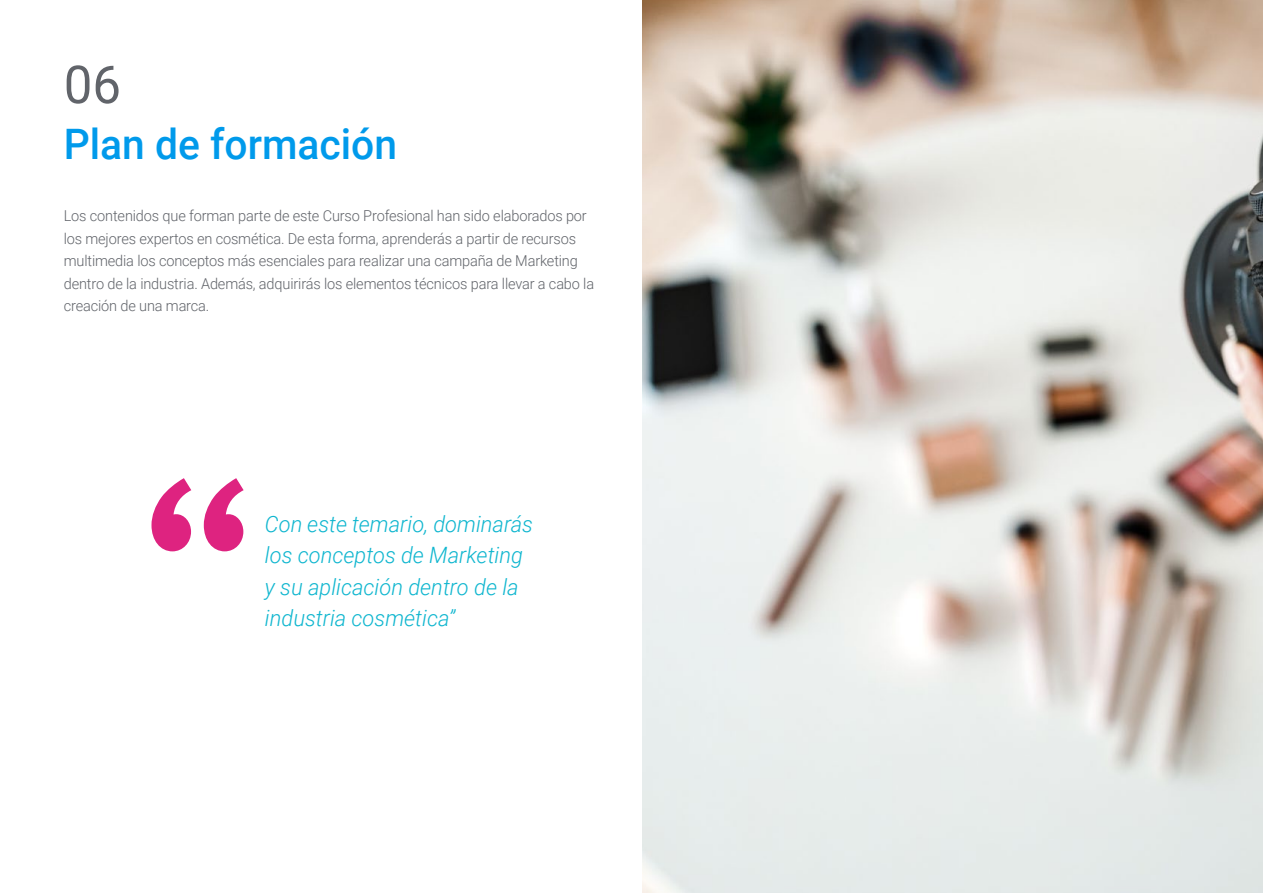
<style>
.page{position:relative;width:1263px;height:893px;background:#fff}
.page>*{position:absolute;margin:0;border:0;box-sizing:border-box;transform-origin:0 0}
.t1{font:52.5px "Roboto";color:#61646a}
.t2{font:500 42px "Roboto";color:#009aeb}
.t3{font:italic 300 22.5px/31.5px "Roboto";color:#0fb6cf}
.t4{font:300 15px/22.5px "Roboto";letter-spacing:-.01em;color:#61646a}
</style>
<div class="page">
<svg style="left:151px;top:478px;width:93px;height:73px"></svg>
<img style="left:642px;top:0;width:621px;height:893px">
<h1 class="t1" style="left:64px;top:48px;width:59px">06</h1>
<h2 class="t2" style="left:64px;top:115px;width:335px">Plan de formación</h2>
<p class="t4" style="left:64px;top:204px;width:532px">Los contenidos que forman parte de este Curso Profesional han sido elaborados por los mejores expertos en cosmética. De esta forma, aprenderás a partir de recursos multimedia los conceptos más esenciales para realizar una campaña de Marketing dentro de la industria. Además, adquirirás los elementos técnicos para llevar a cabo la creación de una marca.</p>
<h3 class="t3" style="left:265px;top:507px;width:270px">Con este temario, dominarás los conceptos de Marketing y su aplicación dentro de la industria cosmética”</h3>
</div>
